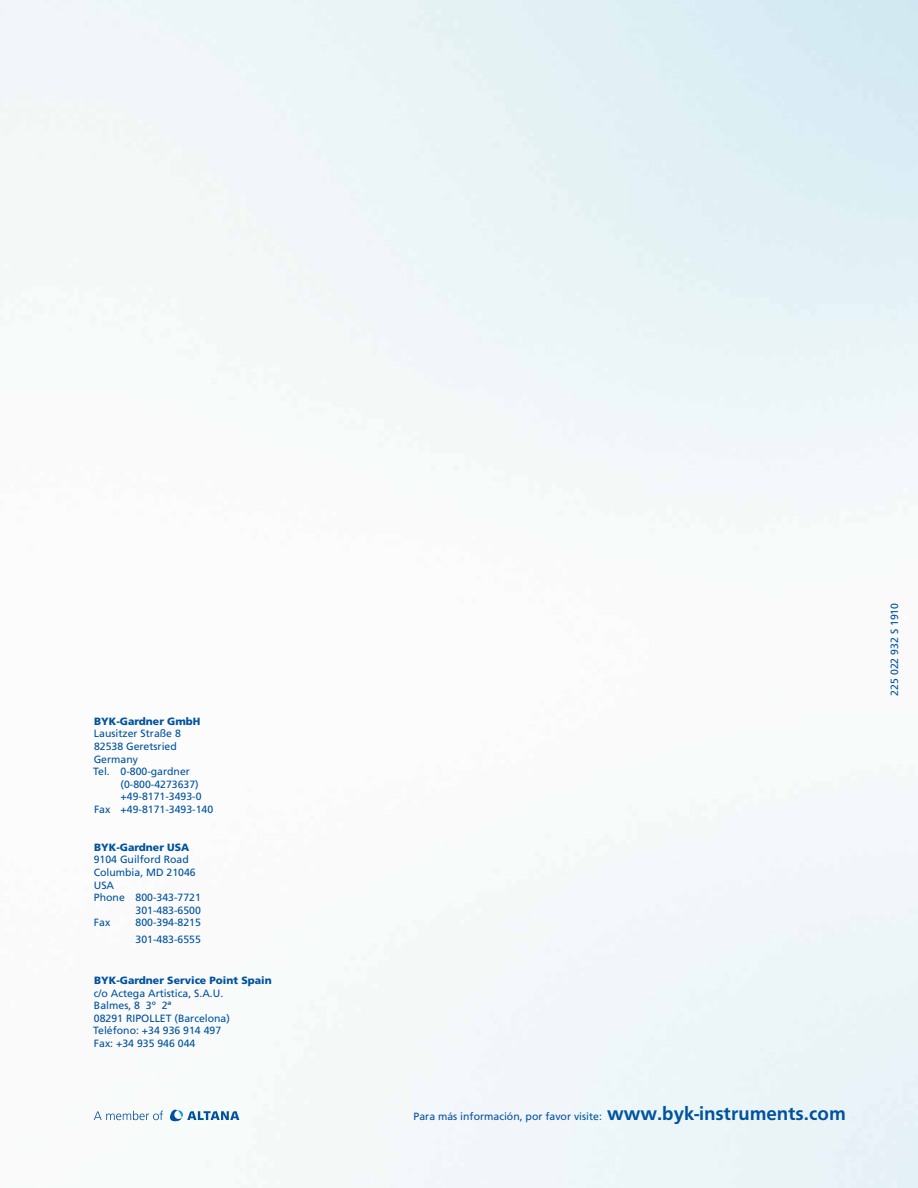
<style>
.page{position:relative;width:918px;height:1188px;background:#fff}
.page>*{position:absolute;margin:0;border:0;box-sizing:border-box;transform-origin:0 0}
.t1{font:10.5px/12.6px "Frutiger LT";color:#00529f}
.t2{font:900 10.5px "Frutiger";color:#00529f}
.t3{font:900 10.5px "Frutiger LT";color:#00529f}
.s1{font-family:"F015";font-weight:500;font-size:19.5px}
</style>
<div class="page">
<svg style="left:170px;top:1110px;width:69px;height:11px"></svg>
<svg style="left:94px;top:1111px;width:69px;height:9px"></svg>
<p class="t2" style="left:94px;top:715px;width:108px">BYK-Gardner GmbH</p>
<p class="t1" style="left:94px;top:728px;width:88px">Lausitzer Straße 8</p>
<p class="t1" style="left:94px;top:740px;width:84px">82538 Geretsried</p>
<p class="t1" style="left:94px;top:753px;width:46px">Germany</p>
<p class="t1" style="left:93px;top:765px;width:98px">Tel. 0-800-gardner</p>
<p class="t1" style="left:121px;top:778px;width:80px">(0-800-4273637)</p>
<p class="t1" style="left:121px;top:791px;width:83px">+49-8171-3493-0</p>
<p class="t1" style="left:94px;top:803px;width:121px">Fax +49-8171-3493-140</p>
<p class="t2" style="left:94px;top:841px;width:97px">BYK-Gardner USA</p>
<p class="t1" style="left:94px;top:854px;width:97px">9104 Guilford Road</p>
<p class="t1" style="left:94px;top:866px;width:104px">Columbia, MD 21046</p>
<p class="t1" style="left:94px;top:879px;width:22px">USA</p>
<p class="t1" style="left:94px;top:891px;width:108px">Phone 800-343-7721</p>
<p class="t1" style="left:136px;top:904px;width:67px">301-483-6500</p>
<p class="t1" style="left:94px;top:917px;width:18px">Fax</p>
<p class="t1" style="left:136px;top:915px;width:67px;line-height:16.2px">800-394-8215<br>301-483-6555</p>
<p class="t3" style="left:94px;top:974px;width:179px">BYK-Gardner Service Point Spain</p>
<p class="t1" style="left:93px;top:987px;width:138px">c/o Actega Artistica, S.A.U.<br>Balmes, 8 3º 2ª<br>08291 RIPOLLET (Barcelona)<br>Teléfono: +34 936 914 497<br>Fax: +34 935 946 044</p>
<p class="t1" style="left:888px;top:696px;width:94px;rotate:-90deg">225 022 932 S 1910</p>
<p class="t1" style="left:414px;top:1110px;width:434px">Para más información, por favor visite: <span class="s1">www.byk-instruments.com</span></p>
</div>
